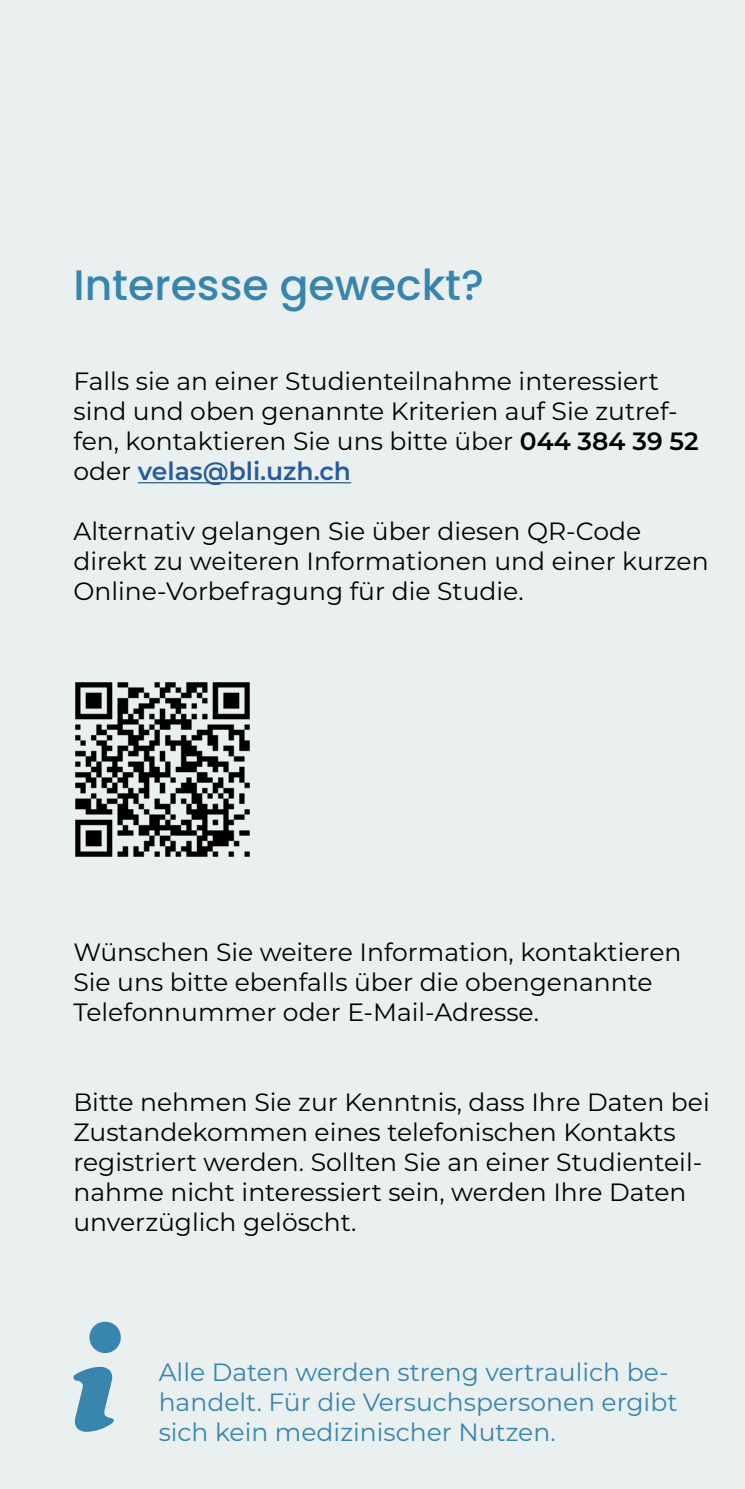
<style>
.page{position:relative;width:745px;height:1489px;background:#fff}
.page>*{position:absolute;margin:0;border:0;box-sizing:border-box;transform-origin:0 0}
.t1{font:500 42.5px "Poppins";color:#3785ae}
.t2{font:25px/30px "Montserrat";color:#000}
.t3{font:25px/30px "Montserrat";color:#3785ae}
.s1{font-weight:600}
.s2{font-weight:600;color:#275b9b}
</style>
<div class="page">
<div style="left:0;top:0;width:744px;height:1488px;background:#eaf0f0"></div>
<hr style="left:138px;top:482px;width:213px;height:1px;background:#275b9b">
<svg style="left:73px;top:1321px;width:48px;height:110px"></svg>
<img style="left:75px;top:682px;width:175px;height:175px">
<h1 class="t1" style="left:73px;top:260px;width:412px">Interesse geweckt?</h1>
<p class="t2" style="left:73px;top:365px;width:626px">Falls sie an einer Studienteilnahme interessiert sind und oben genannte Kriterien auf Sie zutref&shy;fen, kontaktieren Sie uns bitte über <span class="s1">044 384 39 52 </span>oder <span class="s2">velas@bli.uzh.ch</span></p>
<p class="t2" style="left:73px;top:515px;width:636px">Alternativ gelangen Sie über diesen QR-Code direkt zu weiteren Informationen und einer kurzen<br>Online-Vorbefragung für die Studie.</p>
<p class="t2" style="left:73px;top:935px;width:609px">Wünschen Sie weitere Information, kontaktieren<br>Sie uns bitte ebenfalls über die obengenannte<br>Telefonnummer oder E-Mail-Adresse.</p>
<p class="t2" style="left:73px;top:1085px;width:637px">Bitte nehmen Sie zur Kenntnis, dass Ihre Daten bei Zustandekommen eines telefonischen Kontakts registriert werden. Sollten Sie an einer Studienteil&shy;nahme nicht interessiert sein, werden Ihre Daten unverzüglich gelöscht.</p>
<p class="t3" style="left:158px;top:1355px;width:520px">Alle Daten werden streng vertraulich be&shy;handelt. Für die Versuchspersonen ergibt sich kein medizinischer Nutzen.</p>
</div>
